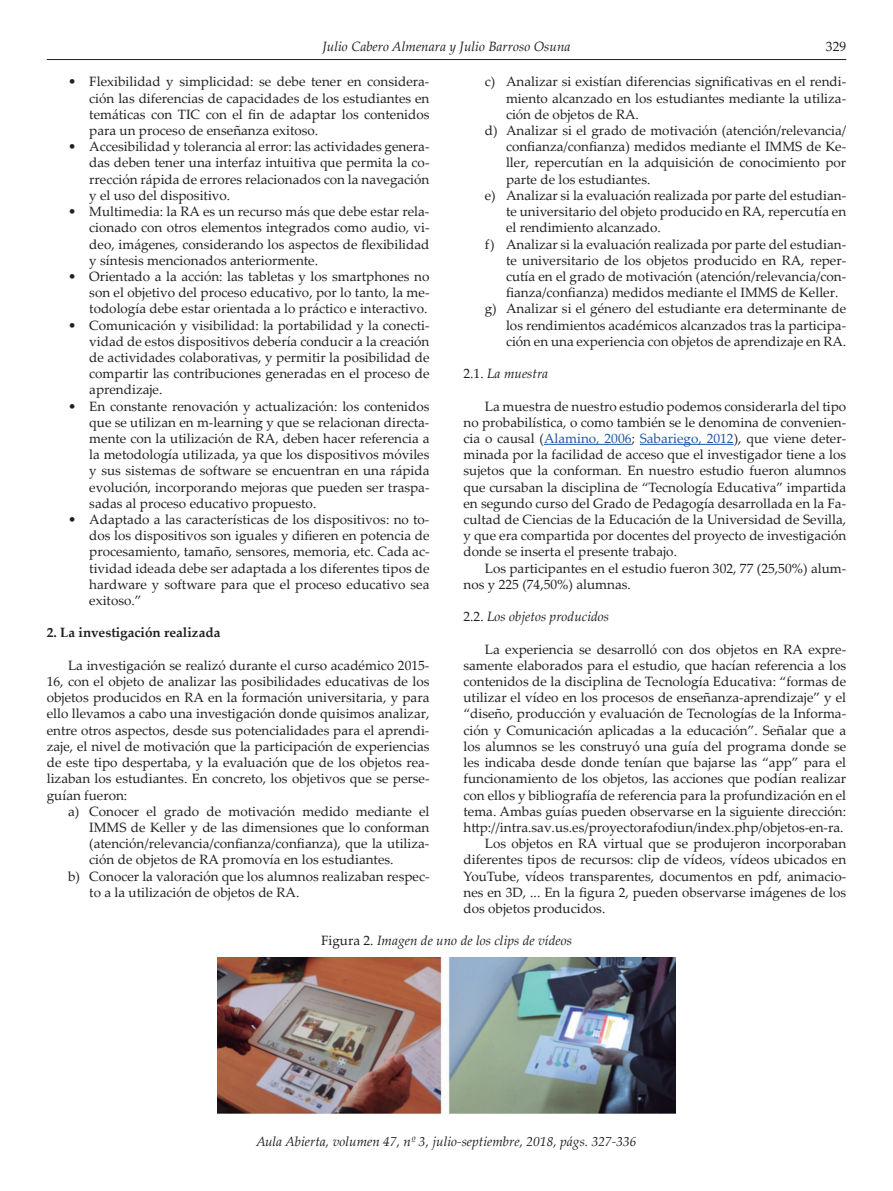
<style>
.page{position:relative;width:893px;height:1191px;background:#fff}
.page>*{position:absolute;margin:0;border:0;box-sizing:border-box;transform-origin:0 0}
.t1{font:13.5px/16.2px "Palatino Linotype";color:#231f20;text-align:justify}
.t2{font:italic 13.5px "Palatino Linotype";color:#231f20}
.t3{font:700 13.5px "Palatino Linotype";color:#231f20}
.s1{font-style:normal}
.s2{color:#1e56a6}
</style>
<div class="page">
<hr style="left:47px;top:59px;width:799px;height:1px;background:#231f20">
<hr style="left:544px;top:444px;width:87px;height:1px;background:#1e56a6">
<hr style="left:640px;top:444px;width:94px;height:1px;background:#1e56a6">
<img style="left:217px;top:957px;width:459px;height:156px">
<p class="t2" style="left:322px;top:36px;width:250px">Julio Cabero Almenara y Julio Barroso Osuna</p>
<p class="t1" style="left:826px;top:38px;width:22px">329</p>
<p class="t1" style="left:485px;top:73px;width:363px">c) Analizar si existían diferencias significativas en el rendi-</p>
<p class="t1" style="left:506px;top:89px;width:342px">miento alcanzado en los estudiantes mediante la utiliza-</p>
<p class="t1" style="left:506px;top:106px;width:134px">ción de objetos de RA.</p>
<p class="t1" style="left:485px;top:122px;width:363px">d) Analizar si el grado de motivación (atención/relevancia/</p>
<p class="t1" style="left:506px;top:138px;width:342px">confianza/confianza) medidos mediante el IMMS de Ke-</p>
<p class="t1" style="left:506px;top:154px;width:342px">ller, repercutían en la adquisición de conocimiento por</p>
<p class="t1" style="left:506px;top:170px;width:146px">parte de los estudiantes.</p>
<p class="t1" style="left:485px;top:187px;width:363px">e) Analizar si la evaluación realizada por parte del estudian-</p>
<p class="t1" style="left:506px;top:203px;width:342px">te universitario del objeto producido en RA, repercutía en</p>
<p class="t1" style="left:506px;top:219px;width:156px">el rendimiento alcanzado.</p>
<p class="t1" style="left:485px;top:235px;width:363px">f) Analizar si la evaluación realizada por parte del estudian-</p>
<p class="t1" style="left:506px;top:251px;width:342px">te universitario de los objetos producido en RA, reper-</p>
<p class="t1" style="left:506px;top:268px;width:342px">cutía en el grado de motivación (atención/relevancia/con-</p>
<p class="t1" style="left:506px;top:284px;width:334px">fianza/confianza) medidos mediante el IMMS de Keller.</p>
<p class="t1" style="left:485px;top:300px;width:363px">g) Analizar si el género del estudiante era determinante de</p>
<p class="t1" style="left:506px;top:316px;width:342px">los rendimientos académicos alcanzados tras la participa-</p>
<p class="t1" style="left:506px;top:332px;width:342px">ción en una experiencia con objetos de aprendizaje en RA.</p>
<p class="t2" style="left:463px;top:364px;width:86px"><span class="s1">2.1.</span> La muestra</p>
<p class="t1" style="left:463px;top:397px;width:384px;text-indent:21px">La muestra de nuestro estudio podemos considerarla del tipo no probabilística, o como también se le denomina de convenien&shy;cia o causal (<span class="s2">Alamino, 2006</span>; <span class="s2">Sabariego, 2012</span>), que viene deter&shy;minada por la facilidad de acceso que el investigador tiene a los sujetos que la conforman. En nuestro estudio fueron alumnos que cursaban la disciplina de “Tecnología Educativa” impartida en segundo curso del Grado de Pedagogía desarrollada en la Fa&shy;cultad de Ciencias de la Educación de la Universidad de Sevilla, y que era compartida por docentes del proyecto de investigación donde se inserta el presente trabajo.</p>
<p class="t1" style="left:463px;top:559px;width:384px;text-indent:21px">Los participantes en el estudio fueron 302, 77 (25,50%) alum&shy;nos y 225 (74,50%) alumnas.</p>
<p class="t2" style="left:463px;top:607px;width:147px"><span class="s1">2.2.</span> Los objetos producidos</p>
<p class="t1" style="left:485px;top:640px;width:363px">La experiencia se desarrolló con dos objetos en RA expre-</p>
<p class="t1" style="left:463px;top:656px;width:384px">samente elaborados para el estudio, que hacían referencia a los</p>
<p class="t1" style="left:463px;top:673px;width:384px">contenidos de la disciplina de Tecnología Educativa: “formas de</p>
<p class="t1" style="left:463px;top:689px;width:384px">utilizar el vídeo en los procesos de enseñanza-aprendizaje” y el</p>
<p class="t1" style="left:463px;top:705px;width:384px">“diseño, producción y evaluación de Tecnologías de la Informa-</p>
<p class="t1" style="left:463px;top:721px;width:384px">ción y Comunicación aplicadas a la educación”. Señalar que a</p>
<p class="t1" style="left:463px;top:737px;width:384px">los alumnos se les construyó una guía del programa donde se</p>
<p class="t1" style="left:463px;top:754px;width:384px">les indicaba desde donde tenían que bajarse las “app” para el</p>
<p class="t1" style="left:463px;top:770px;width:384px">funcionamiento de los objetos, las acciones que podían realizar</p>
<p class="t1" style="left:463px;top:786px;width:384px">con ellos y bibliografía de referencia para la profundización en el</p>
<p class="t1" style="left:463px;top:802px;width:384px">tema. Ambas guías pueden observarse en la siguiente dirección:</p>
<p class="t1" style="left:463px;top:818px;width:382px">http://intra.sav.us.es/proyectorafodiun/index.php/objetos-en-ra.</p>
<p class="t1" style="left:485px;top:835px;width:363px">Los objetos en RA virtual que se produjeron incorporaban</p>
<p class="t1" style="left:463px;top:851px;width:384px">diferentes tipos de recursos: clip de vídeos, vídeos ubicados en</p>
<p class="t1" style="left:463px;top:867px;width:384px">YouTube, vídeos transparentes, documentos en pdf, animacio-</p>
<p class="t1" style="left:463px;top:883px;width:384px">nes en 3D, ... En la figura 2, pueden observarse imágenes de los</p>
<p class="t1" style="left:463px;top:899px;width:143px">dos objetos producidos.</p>
<p class="t2" style="left:321px;top:930px;width:252px"><span class="s1">Figura 2.</span> Imagen de uno de los clips de vídeos</p>
<p class="t1" style="left:89px;top:73px;width:342px;text-indent:-21px">• Flexibilidad y simplicidad: se debe tener en considera&shy;ción las diferencias de capacidades de los estudiantes en temáticas con TIC con el fin de adaptar los contenidos para un proceso de enseñanza exitoso.</p>
<p class="t1" style="left:89px;top:138px;width:342px;text-indent:-21px">• Accesibilidad y tolerancia al error: las actividades genera&shy;das deben tener una interfaz intuitiva que permita la co&shy;rrección rápida de errores relacionados con la navegación y el uso del dispositivo.</p>
<p class="t1" style="left:89px;top:203px;width:342px;text-indent:-21px">• Multimedia: la RA es un recurso más que debe estar rela&shy;cionado con otros elementos integrados como audio, vi&shy;deo, imágenes, considerando los aspectos de flexibilidad y síntesis mencionados anteriormente.</p>
<p class="t1" style="left:89px;top:268px;width:342px;text-indent:-21px">• Orientado a la acción: las tabletas y los smartphones no son el objetivo del proceso educativo, por lo tanto, la me&shy;todología debe estar orientada a lo práctico e interactivo.</p>
<p class="t1" style="left:89px;top:316px;width:342px;text-indent:-21px">• Comunicación y visibilidad: la portabilidad y la conecti&shy;vidad de estos dispositivos debería conducir a la creación de actividades colaborativas, y permitir la posibilidad de compartir las contribuciones generadas en el proceso de aprendizaje.</p>
<p class="t1" style="left:89px;top:397px;width:342px;text-indent:-21px">• En constante renovación y actualización: los contenidos que se utilizan en m-learning y que se relacionan directa&shy;mente con la utilización de RA, deben hacer referencia a la metodología utilizada, ya que los dispositivos móviles y sus sistemas de software se encuentran en una rápida evolución, incorporando mejoras que pueden ser traspa&shy;sadas al proceso educativo propuesto.</p>
<p class="t1" style="left:89px;top:511px;width:342px;text-indent:-21px">• Adaptado a las características de los dispositivos: no to&shy;dos los dispositivos son iguales y difieren en potencia de procesamiento, tamaño, sensores, memoria, etc. Cada ac&shy;tividad ideada debe ser adaptada a los diferentes tipos de hardware y software para que el proceso educativo sea exitoso.”</p>
<p class="t3" style="left:47px;top:623px;width:175px">2. La investigación realizada</p>
<p class="t1" style="left:47px;top:656px;width:384px;text-indent:21px">La investigación se realizó durante el curso académico 2015- 16, con el objeto de analizar las posibilidades educativas de los objetos producidos en RA en la formación universitaria, y para ello llevamos a cabo una investigación donde quisimos analizar, entre otros aspectos, desde sus potencialidades para el aprendi&shy;zaje, el nivel de motivación que la participación de experiencias de este tipo despertaba, y la evaluación que de los objetos rea&shy;lizaban los estudiantes. En concreto, los objetivos que se perse&shy;guían fueron:</p>
<p class="t1" style="left:68px;top:802px;width:363px">a) Conocer el grado de motivación medido mediante el</p>
<p class="t1" style="left:89px;top:818px;width:342px">IMMS de Keller y de las dimensiones que lo conforman</p>
<p class="t1" style="left:89px;top:835px;width:342px">(atención/relevancia/confianza/confianza), que la utiliza-</p>
<p class="t1" style="left:89px;top:851px;width:306px">ción de objetos de RA promovía en los estudiantes.</p>
<p class="t1" style="left:68px;top:867px;width:363px">b) Conocer la valoración que los alumnos realizaban respec-</p>
<p class="t1" style="left:89px;top:883px;width:212px">to a la utilización de objetos de RA.</p>
<p class="t2" style="left:256px;top:1131px;width:382px">Aula Abierta, volumen 47, nº 3, julio-septiembre, 2018, págs. 327-336</p>
</div>
